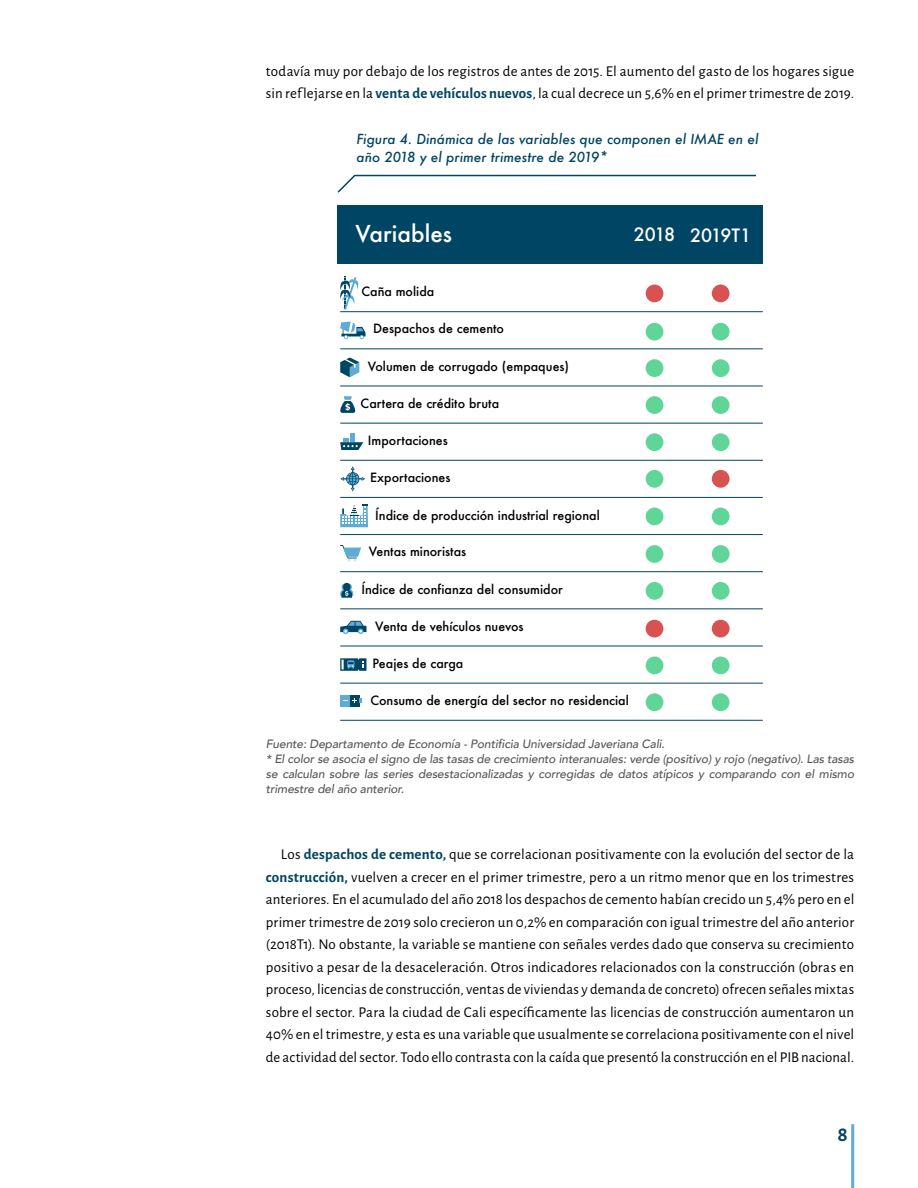
<style>
.page{position:relative;width:918px;height:1188px;background:#fff}
.page>*{position:absolute;margin:0;border:0;box-sizing:border-box;transform-origin:0 0}
.t1{font:500 22.65px "Futura";color:#fff}
.t2{font:700 21px "Alegreya Sans";color:#004561}
.t3{font:500 17.85px "Futura";letter-spacing:-.04em;color:#fff}
.t4{font:15px/22.5px "Alegreya Sans";letter-spacing:.01em;color:#030304}
.t5{font:italic 500 13.5px/18px "Futura";color:#004563}
.t6{font:500 12.45px "Futura";color:#000}
.t7{font:italic 500 12px/15px "Avenir";letter-spacing:-.01em;color:#575756}
.s1{font-weight:700;color:#004563}
</style>
<div class="page">
<svg style="left:337px;top:174px;width:419px;height:19px"></svg>
<svg style="left:340px;top:505px;width:28px;height:22px"></svg>
<svg style="left:340px;top:321px;width:25px;height:18px"></svg>
<svg style="left:340px;top:358px;width:19px;height:19px"></svg>
<div style="left:340px;top:695px;width:10px;height:12px;background:#5dabd7"></div>
<div style="left:350px;top:695px;width:9px;height:12px;background:#004562"></div>
<svg style="left:343px;top:699px;width:19px;height:4px"></svg>
<hr style="left:345px;top:276px;width:1px;height:33px;background:#004562">
<svg style="left:340px;top:277px;width:18px;height:33px"></svg>
<svg style="left:340px;top:621px;width:27px;height:13px"></svg>
<svg style="left:340px;top:466px;width:25px;height:25px"></svg>
<svg style="left:340px;top:396px;width:15px;height:17px"></svg>
<div style="left:350px;top:433px;width:5px;height:8px;background:#5dabd7"></div>
<svg style="left:340px;top:438px;width:23px;height:12px"></svg>
<svg style="left:340px;top:545px;width:21px;height:16px"></svg>
<svg style="left:340px;top:583px;width:13px;height:15px"></svg>
<svg style="left:340px;top:658px;width:26px;height:13px"></svg>
<hr style="left:340px;top:311px;width:423px;height:1px;background:#004563">
<hr style="left:340px;top:348px;width:423px;height:1px;background:#004563">
<hr style="left:340px;top:385px;width:423px;height:1px;background:#004563">
<hr style="left:340px;top:423px;width:423px;height:1px;background:#004563">
<hr style="left:340px;top:460px;width:423px;height:1px;background:#004563">
<hr style="left:340px;top:497px;width:423px;height:1px;background:#004563">
<hr style="left:340px;top:534px;width:423px;height:1px;background:#004563">
<hr style="left:340px;top:571px;width:423px;height:1px;background:#004563">
<hr style="left:340px;top:608px;width:423px;height:1px;background:#004563">
<hr style="left:340px;top:645px;width:423px;height:1px;background:#004563">
<hr style="left:340px;top:683px;width:423px;height:1px;background:#004563">
<hr style="left:340px;top:720px;width:423px;height:1px;background:#004563">
<div style="left:338px;top:205px;width:425px;height:58px;background:#004563"></div>
<div style="left:646px;top:285px;width:17px;height:17px;background:#d85252;border-radius:50%"></div>
<div style="left:646px;top:323px;width:17px;height:18px;background:#5fd697;border-radius:50%"></div>
<div style="left:646px;top:359px;width:17px;height:18px;background:#5fd697;border-radius:50%"></div>
<div style="left:646px;top:396px;width:17px;height:18px;background:#5fd697;border-radius:50%"></div>
<div style="left:646px;top:433px;width:17px;height:18px;background:#5fd697;border-radius:50%"></div>
<div style="left:646px;top:470px;width:17px;height:18px;background:#5fd697;border-radius:50%"></div>
<div style="left:646px;top:508px;width:17px;height:17px;background:#5fd697;border-radius:50%"></div>
<div style="left:646px;top:545px;width:17px;height:18px;background:#5fd697;border-radius:50%"></div>
<div style="left:646px;top:582px;width:17px;height:18px;background:#5fd697;border-radius:50%"></div>
<div style="left:646px;top:620px;width:17px;height:18px;background:#d85252;border-radius:50%"></div>
<div style="left:646px;top:657px;width:17px;height:17px;background:#5fd697;border-radius:50%"></div>
<div style="left:646px;top:693px;width:17px;height:18px;background:#5fd697;border-radius:50%"></div>
<div style="left:712px;top:285px;width:18px;height:17px;background:#d85252;border-radius:50%"></div>
<div style="left:712px;top:323px;width:18px;height:18px;background:#5fd697;border-radius:50%"></div>
<div style="left:712px;top:359px;width:18px;height:18px;background:#5fd697;border-radius:50%"></div>
<div style="left:712px;top:396px;width:18px;height:18px;background:#5fd697;border-radius:50%"></div>
<div style="left:712px;top:433px;width:18px;height:18px;background:#5fd697;border-radius:50%"></div>
<div style="left:712px;top:470px;width:18px;height:18px;background:#d85252;border-radius:50%"></div>
<div style="left:712px;top:508px;width:18px;height:17px;background:#5fd697;border-radius:50%"></div>
<div style="left:712px;top:545px;width:18px;height:18px;background:#5fd697;border-radius:50%"></div>
<div style="left:712px;top:582px;width:18px;height:18px;background:#5fd697;border-radius:50%"></div>
<div style="left:712px;top:620px;width:18px;height:18px;background:#d85252;border-radius:50%"></div>
<div style="left:712px;top:657px;width:18px;height:17px;background:#5fd697;border-radius:50%"></div>
<div style="left:712px;top:693px;width:18px;height:18px;background:#5fd697;border-radius:50%"></div>
<p class="t4" style="left:266px;top:59px;width:590px">todavía muy por debajo de los registros de antes de 2015. El aumento del gasto de los hogares sigue sin reflejarse en la <span class="s1">venta de vehículos nuevos</span>, la cual decrece un 5,6% en el primer trimestre de 2019.</p>
<p class="t5" style="left:357px;top:130px;width:403px">Figura 4. Dinámica de las variables que componen el IMAE en el año 2018 y el primer trimestre de 2019*</p>
<h1 class="t1" style="left:356px;top:218px;width:98px">Variables</h1>
<p class="t3" style="left:634px;top:223px;width:119px">2018 2019T1</p>
<p class="t6" style="left:362px;top:283px;width:74px">Caña molida</p>
<p class="t6" style="left:373px;top:320px;width:132px">Despachos de cemento</p>
<p class="t6" style="left:368px;top:357px;width:203px">Volumen de corrugado (empaques)</p>
<p class="t6" style="left:361px;top:395px;width:140px">Cartera de crédito bruta</p>
<p class="t6" style="left:368px;top:432px;width:81px">Importaciones</p>
<p class="t6" style="left:370px;top:469px;width:82px">Exportaciones</p>
<p class="t6" style="left:375px;top:507px;width:226px">Índice de producción industrial regional</p>
<p class="t6" style="left:369px;top:543px;width:99px">Ventas minoristas</p>
<p class="t6" style="left:361px;top:581px;width:203px">Índice de confianza del consumidor</p>
<p class="t6" style="left:375px;top:617px;width:150px">Venta de vehículos nuevos</p>
<p class="t6" style="left:373px;top:655px;width:92px">Peajes de carga</p>
<p class="t6" style="left:370px;top:692px;width:260px">Consumo de energía del sector no residencial</p>
<p class="t7" style="left:266px;top:736px;width:590px">Fuente: Departamento de Economía - Pontificia Universidad Javeriana Cali.<br>* El color se asocia el signo de las tasas de crecimiento interanuales: verde (positivo) y rojo (negativo). Las tasas se calculan sobre las series desestacionalizadas y corregidas de datos atípicos y comparando con el mismo trimestre del año anterior.</p>
<p class="t4" style="left:266px;top:843px;width:590px;text-align:justify;text-indent:15px">Los <span class="s1">despachos de cemento,</span> que se correlacionan positivamente con la evolución del sector de la <span class="s1">construcción,</span> vuelven a crecer en el primer trimestre, pero a un ritmo menor que en los trimestres anteriores. En el acumulado del año 2018 los despachos de cemento habían crecido un 5,4% pero en el primer trimestre de 2019 solo crecieron un 0,2% en comparación con igual trimestre del año anterior (2018T1). No obstante, la variable se mantiene con señales verdes dado que conserva su crecimiento positivo a pesar de la desaceleración. Otros indicadores relacionados con la construcción (obras en proceso, licencias de construcción, ventas de viviendas y demanda de concreto) ofrecen señales mixtas sobre el sector. Para la ciudad de Cali específicamente las licencias de construcción aumentaron un 40% en el trimestre, y esta es una variable que usualmente se correlaciona positivamente con el nivel de actividad del sector. Todo ello contrasta con la caída que presentó la construcción en el PIB nacional.</p>
<h2 class="t2" style="left:837px;top:1119px;width:12px">8</h2>
</div>
